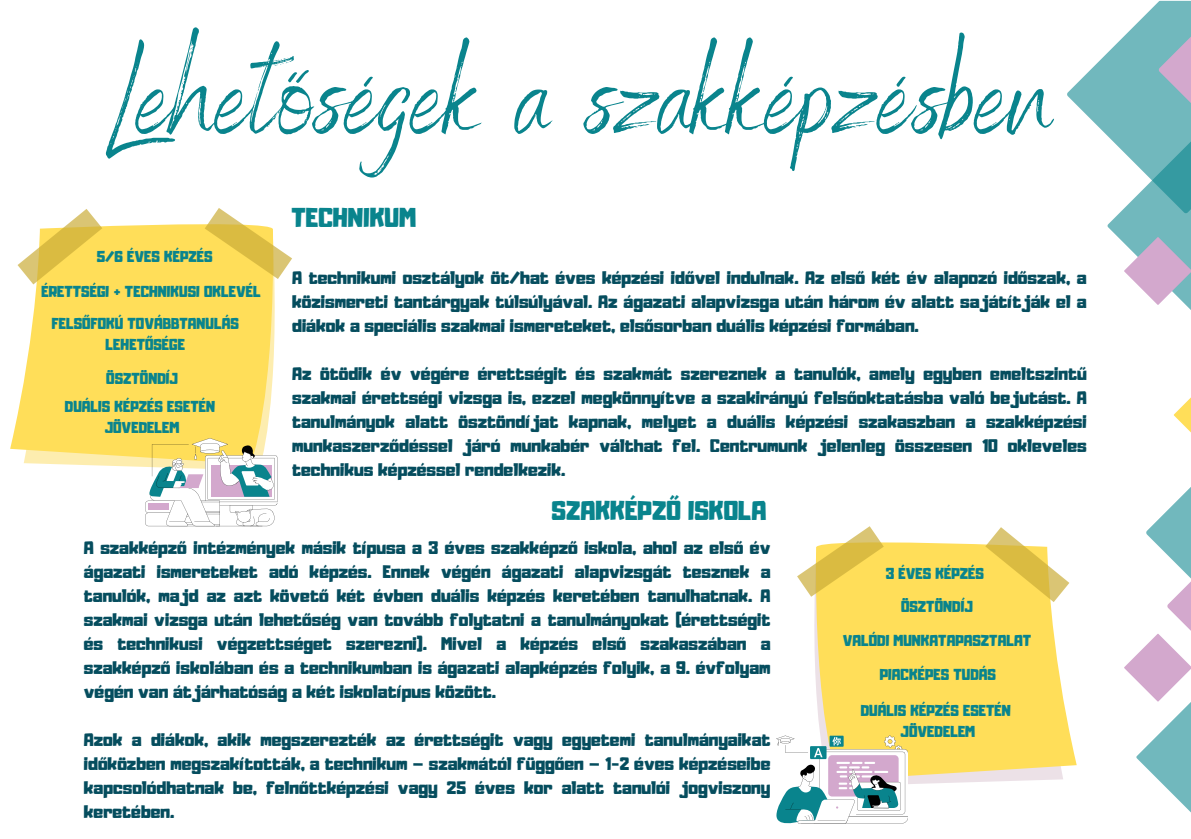
<style>
.page{position:relative;width:1191px;height:839px;background:#fff}
.page>*{position:absolute;margin:0;border:0;box-sizing:border-box;transform-origin:0 0}
.t1{font:120px "Benedict";color:#09848d}
.t2{font:24px "Adumu";color:#09848d}
.t3{font:16px/24px "Adumu";color:#054d5e;text-align:justify}
.t4{font:14px/21px "Adumu";color:#09848d;text-align:center}
</style>
<div class="page">
<svg style="left:10px;top:265px;width:265px;height:199px;background:#fee169"></svg>
<svg style="left:18px;top:208px;width:274px;height:76px"></svg>
<svg style="left:814px;top:582px;width:262px;height:198px;background:#fee06a"></svg>
<svg style="left:797px;top:526px;width:272px;height:76px"></svg>
<svg style="left:776px;top:735px;width:132px;height:89px"></svg>
<svg style="left:145px;top:438px;width:132px;height:89px"></svg>
<svg style="left:1124px;top:397px;width:67px;height:416px"></svg>
<svg style="left:1067px;top:1px;width:124px;height:309px"></svg>
<h1 class="t1" style="left:106px;top:19px;width:948px">Lehetőségek a szakképzésben</h1>
<p class="t4" style="left:97px;top:247px;width:117px">5/6 ÉVES KÉPZÉS</p>
<p class="t4" style="left:41px;top:282px;width:221px">ÉRETTSÉGI + TECHNIKUSI OKLEVÉL</p>
<p class="t4" style="left:52px;top:314px;width:189px">FELSŐFOKÚ TOVÁBBTANULÁS<br>LEHETŐSÉGE</p>
<p class="t4" style="left:106px;top:370px;width:73px">ÖSZTÖNDÍJ</p>
<p class="t4" style="left:65px;top:397px;width:152px">DUÁLIS KÉPZÉS ESETÉN<br>JÖVEDELEM</p>
<h2 class="t2" style="left:291px;top:207px;width:126px">TECHNIKUM</h2>
<p class="t3" style="left:292px;top:267px;width:796px">A technikumi osztályok öt/hat éves képzési idővel indulnak. Az első két év alapozó időszak, a közismereti tantárgyak túlsúlyával. Az ágazati alapvizsga után három év alatt sajátítják el a diákok a speciális szakmai ismereteket, elsősorban duális képzési formában.</p>
<p class="t3" style="left:292px;top:363px;width:796px">Az ötödik év végére érettségit és szakmát szereznek a tanulók, amely egyben emeltszintű szakmai érettségi vizsga is, ezzel megkönnyítve a szakirányú felsőoktatásba való bejutást. A tanulmányok alatt ösztöndíjat kapnak, melyet a duális képzési szakaszban a szakképzési munkaszerződéssel járó munkabér válthat fel. Centrumunk jelenleg összesen 10 okleveles technikus képzéssel rendelkezik.</p>
<h2 class="t2" style="left:552px;top:501px;width:216px">SZAKKÉPZŐ ISKOLA</h2>
<p class="t3" style="left:84px;top:537px;width:688px">A szakképző intézmények másik típusa a 3 éves szakképző iskola, ahol az első év ágazati ismereteket adó képzés. Ennek végén ágazati alapvizsgát tesznek a tanulók, majd az azt követő két évben duális képzés keretében tanulhatnak. A szakmai vizsga után lehetőség van tovább folytatni a tanulmányokat (érettségit és technikusi végzettséget szerezni). Mivel a képzés első szakaszában a szakképző iskolában és a technikumban is ágazati alapképzés folyik, a 9. évfolyam végén van átjárhatóság a két iskolatípus között.</p>
<p class="t3" style="left:84px;top:729px;width:688px">Azok a diákok, akik megszerezték az érettségit vagy egyetemi tanulmányaikat időközben megszakították, a technikum – szakmától függően – 1-2 éves képzéseibe kapcsolódhatnak be, felnőttképzési vagy 25 éves kor alatt tanulói jogviszony keretében.</p>
<p class="t4" style="left:886px;top:564px;width:100px">3 ÉVES KÉPZÉS</p>
<p class="t4" style="left:901px;top:597px;width:73px">ÖSZTÖNDÍJ</p>
<p class="t4" style="left:843px;top:631px;width:190px">VALÓDI MUNKATAPASZTALAT</p>
<p class="t4" style="left:880px;top:665px;width:118px">PIACKÉPES TUDÁS</p>
<p class="t4" style="left:861px;top:701px;width:152px">DUÁLIS KÉPZÉS ESETÉN<br>JÖVEDELEM</p>
</div>
